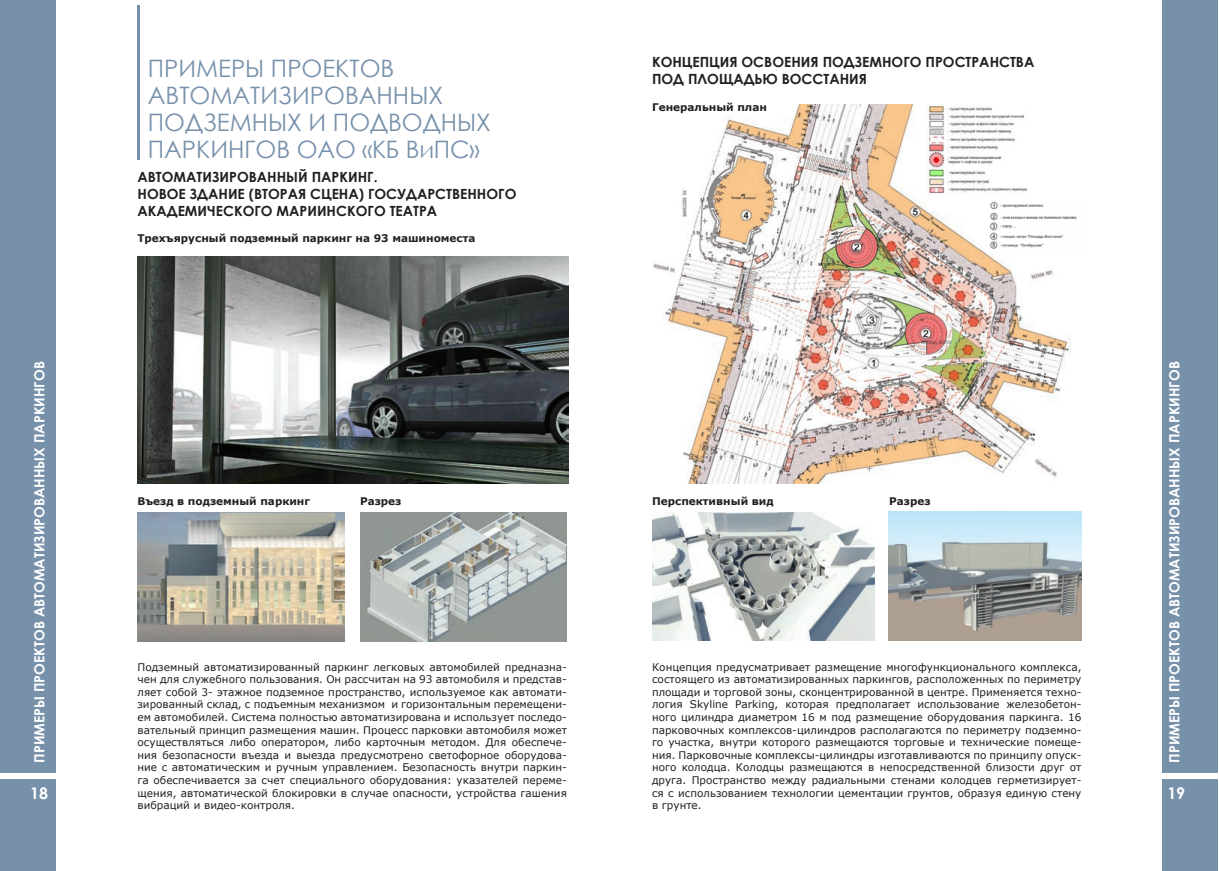
<style>
.page{position:relative;width:1219px;height:871px;background:#fff}
.page>*{position:absolute;margin:0;border:0;box-sizing:border-box;transform-origin:0 0}
.t1{font:24px/27px "Century Gothic";color:#7891ab}
.t2{font:700 16px "Century Gothic";color:#fff}
.t3{font:700 14px/16.8px "Century Gothic";color:#231f20}
.t4{font:700 14px "Century Gothic";color:#fff}
.t5{font:10.5px/12.6px "Verdana";color:#231f20;text-align:justify}
.t6{font:700 10.5px "Verdana";color:#231f20}
</style>
<div class="page">
<div style="left:0;top:779px;width:56px;height:91px;background:#7891ab"></div>
<div style="left:0;top:0;width:56px;height:772px;background:#7891ab"></div>
<div style="left:1162px;top:779px;width:56px;height:91px;background:#7891ab"></div>
<div style="left:1162px;top:0;width:56px;height:772px;background:#7891ab"></div>
<img style="left:652px;top:105px;width:419px;height:378px">
<img style="left:926px;top:105px;width:103px;height:90px">
<img style="left:986px;top:202px;width:91px;height:47px">
<hr style="left:137px;top:5px;width:3px;height:155px;background:#7891ab">
<img style="left:360px;top:512px;width:207px;height:129px">
<img style="left:652px;top:512px;width:222px;height:128px">
<img style="left:889px;top:511px;width:192px;height:129px">
<img style="left:137px;top:512px;width:207px;height:129px">
<img style="left:137px;top:257px;width:431px;height:226px">
<h1 class="t1" style="left:148px;top:55px;width:344px">ПРИМЕРЫ ПРОЕКТОВ<br>АВТОМАТИЗИРОВАННЫХ<br>ПОДЗЕМНЫХ И ПОДВОДНЫХ<br>ПАРКИНГОВ ОАО «КБ ВиПС»</h1>
<h3 class="t3" style="left:137px;top:168px;width:380px">АВТОМАТИЗИРОВАННЫЙ ПАРКИНГ.<br>НОВОЕ ЗДАНИЕ (ВТОРАЯ СЦЕНА) ГОСУДАРСТВЕННОГО<br>АКАДЕМИЧЕСКОГО МАРИИНСКОГО ТЕАТРА</h3>
<p class="t6" style="left:137px;top:231px;width:340px">Трехъярусный подземный паркинг на 93 машиноместа</p>
<h3 class="t3" style="left:652px;top:53px;width:384px">КОНЦЕПЦИЯ ОСВОЕНИЯ ПОДЗЕМНОГО ПРОСТРАНСТВА<br>ПОД ПЛОЩАДЬЮ ВОССТАНИЯ</h3>
<p class="t6" style="left:652px;top:100px;width:116px">Генеральный план</p>
<h3 class="t4" style="left:29px;top:762px;width:403px;rotate:-90deg">ПРИМЕРЫ ПРОЕКТОВ АВТОМАТИЗИРОВАННЫХ ПАРКИНГОВ</h3>
<h3 class="t4" style="left:1164px;top:762px;width:403px;rotate:-90deg">ПРИМЕРЫ ПРОЕКТОВ АВТОМАТИЗИРОВАННЫХ ПАРКИНГОВ</h3>
<p class="t6" style="left:137px;top:493px;width:174px">Въезд в подземный паркинг</p>
<p class="t6" style="left:360px;top:493px;width:43px">Разрез</p>
<p class="t6" style="left:652px;top:493px;width:123px">Перспективный вид</p>
<p class="t6" style="left:889px;top:493px;width:43px">Разрез</p>
<p class="t5" style="left:137px;top:660px;width:431px">Подземный автоматизированный паркинг легковых автомобилей предназна&shy;чен для служебного пользования. Он рассчитан на 93 автомобиля и представ&shy;ляет собой 3- этажное подземное пространство, используемое как автомати&shy;зированный склад, с подъемным механизмом и горизонтальным перемещени&shy;ем автомобилей. Система полностью автоматизирована и использует последо&shy;вательный принцип размещения машин. Процесс парковки автомобиля может осуществляться либо оператором, либо карточным методом. Для обеспече&shy;ния безопасности въезда и выезда предусмотрено светофорное оборудова&shy;ние с автоматическим и ручным управлением. Безопасность внутри паркин&shy;га обеспечивается за счет специального оборудования: указателей переме&shy;щения, автоматической блокировки в случае опасности, устройства гашения вибраций и видео-контроля.</p>
<p class="t5" style="left:652px;top:660px;width:431px">Концепция предусматривает размещение многофункционального комплекса, состоящего из автоматизированных паркингов, расположенных по периметру площади и торговой зоны, сконцентрированной в центре. Применяется техно&shy;логия Skyline Pаrking, которая предполагает использование железобетон&shy;ного цилиндра диаметром 16 м под размещение оборудования паркинга. 16 парковочных комплексов-цилиндров располагаются по периметру подземно&shy;го участка, внутри которого размещаются торговые и технические помеще&shy;ния. Парковочные комплексы-цилиндры изготавливаются по принципу опуск&shy;ного колодца. Колодцы размещаются в непосредственной близости друг от друга. Пространство между радиальными стенами колодцев герметизирует&shy;ся с использованием технологии цементации грунтов, образуя единую стену в грунте.</p>
<h2 class="t2" style="left:30px;top:780px;width:19px">18</h2>
<h2 class="t2" style="left:1167px;top:780px;width:19px">19</h2>
</div>
